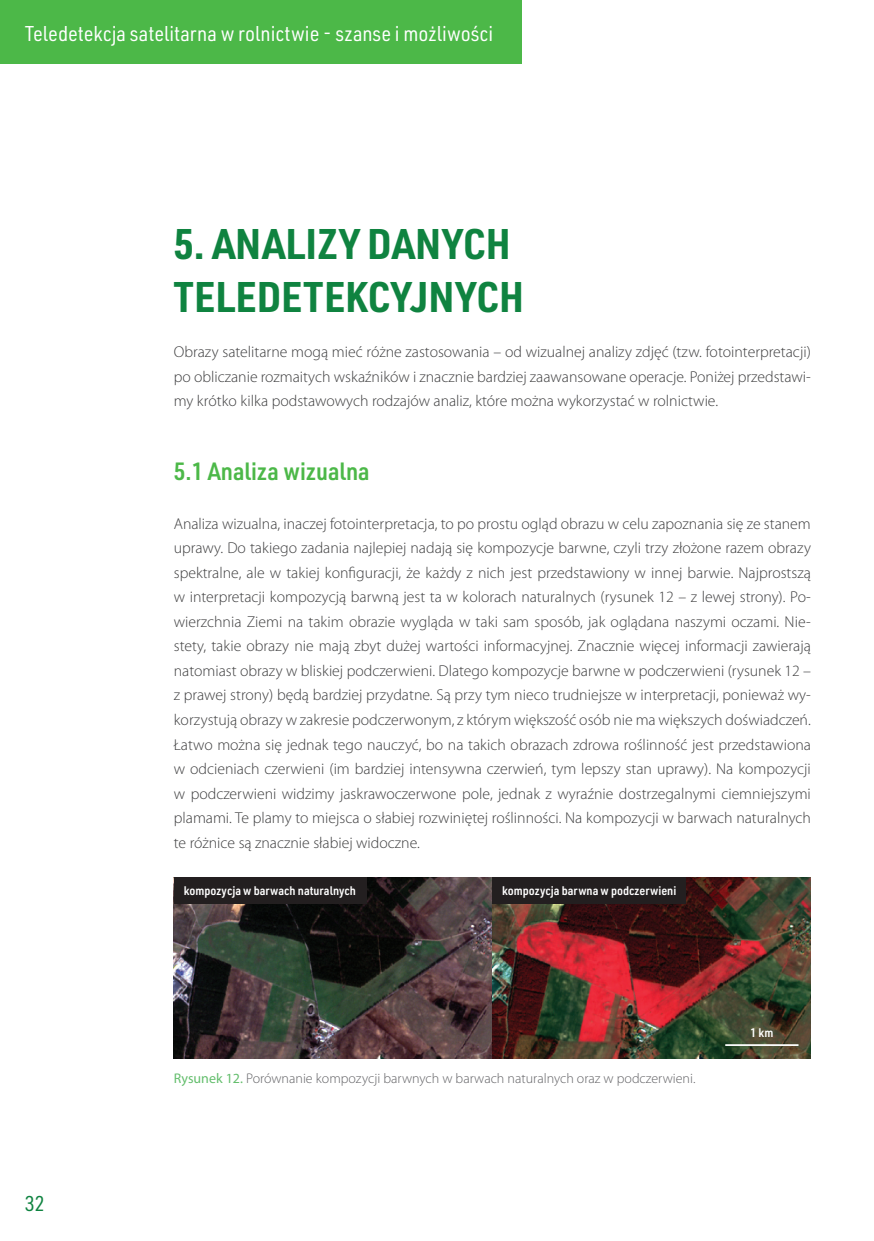
<style>
.page{position:relative;width:874px;height:1241px;background:#fff}
.page>*{position:absolute;margin:0;border:0;box-sizing:border-box;transform-origin:0 0}
.t1{font:700 42px/52.5px "URWDIN Semi Cond";letter-spacing:.005em;color:#0f8340}
.t2{font:600 24.5px "URWDIN Semi Cond";color:#4cb848}
.t3{font:21px "URWDIN Semi Cond";color:#fff}
.t4{font:21px "URWDIN Semi Cond";color:#0f8340}
.Body{font:300 15.75px/24.5px "Myriad Pro";color:#3e3e3f;text-align:justify}
.Podpis_pod_spodem{font:300 14px "Myriad Pro";color:#636366}
.podpis_na_zdjeciu{font:600 12.25px "URWDIN Semi Cond";color:#fff}
.Skala_biała{font:600 12.25px "URWDIN Semi Cond";color:#fff}
.s1{font-weight:400;color:#64be6d}
</style>
<div class="page">
<div style="left:0;top:0;width:521px;height:63px;background:#4cb848"></div>
<img style="left:174px;top:877px;width:636px;height:181px">
<div style="left:492px;top:877px;width:194px;height:26px;background:#231f20"></div>
<div style="left:174px;top:877px;width:192px;height:26px;background:#231f20"></div>
<hr style="left:725px;top:1044px;width:73px;height:1px;background:#fff">
<h3 class="t3" style="left:25px;top:20px;width:469px">Teledetekcja satelitarna w rolnictwie - szanse i możliwości</h3>
<h1 class="t1" style="left:174px;top:216px;width:352px">5. ANALIZY DANYCH<br>TELEDETEKCYJNYCH</h1>
<p class="Body" style="left:174px;top:340px;width:638px">Obrazy satelitarne mogą mieć różne zastosowania – od wizualnej analizy zdjęć (tzw. fotointerpretacji) po obliczanie rozmaitych wskaźników i znacznie bardziej zaawansowane operacje. Poniżej przedstawi&shy;my krótko kilka podstawowych rodzajów analiz, które można wykorzystać w rolnictwie.</p>
<h2 class="t2" style="left:174px;top:454px;width:197px">5.1 Analiza wizualna</h2>
<p class="Body" style="left:174px;top:511px;width:638px">Analiza wizualna, inaczej fotointerpretacja, to po prostu ogląd obrazu w celu zapoznania się ze stanem uprawy. Do takiego zadania najlepiej nadają się kompozycje barwne, czyli trzy złożone razem obrazy spektralne, ale w takiej konfiguracji, że każdy z nich jest przedstawiony w innej barwie. Najprostszą w interpretacji kompozycją barwną jest ta w kolorach naturalnych (rysunek 12 – z lewej strony). Po&shy;wierzchnia Ziemi na takim obrazie wygląda w taki sam sposób, jak oglądana naszymi oczami. Nie&shy;stety, takie obrazy nie mają zbyt dużej wartości informacyjnej. Znacznie więcej informacji zawierają natomiast obrazy w bliskiej podczerwieni. Dlatego kompozycje barwne w podczerwieni (rysunek 12 – z prawej strony) będą bardziej przydatne. Są przy tym nieco trudniejsze w interpretacji, ponieważ wy&shy;korzystują obrazy w zakresie podczerwonym, z którym większość osób nie ma większych doświadczeń.<br>Łatwo można się jednak tego nauczyć, bo na takich obrazach zdrowa roślinność jest przedstawiona w odcieniach czerwieni (im bardziej intensywna czerwień, tym lepszy stan uprawy). Na kompozycji w podczerwieni widzimy jaskrawoczerwone pole, jednak z wyraźnie dostrzegalnymi ciemniejszymi plamami. Te plamy to miejsca o słabiej rozwiniętej roślinności. Na kompozycji w barwach naturalnych te różnice są znacznie słabiej widoczne.</p>
<h3 class="t4" style="left:25px;top:1189px;width:22px">32</h3>
<p class="podpis_na_zdjeciu" style="left:184px;top:882px;width:173px">kompozycja w barwach naturalnych</p>
<p class="podpis_na_zdjeciu" style="left:502px;top:882px;width:175px">kompozycja barwna w podczerwieni</p>
<p class="Podpis_pod_spodem" style="left:174px;top:1070px;width:523px"><span class="s1">Rysunek 12.</span> Porównanie kompozycji barwnych w barwach naturalnych oraz w podczerwieni.</p>
<p class="Skala_biała" style="left:750px;top:1023px;width:24px">1 km</p>
</div>
